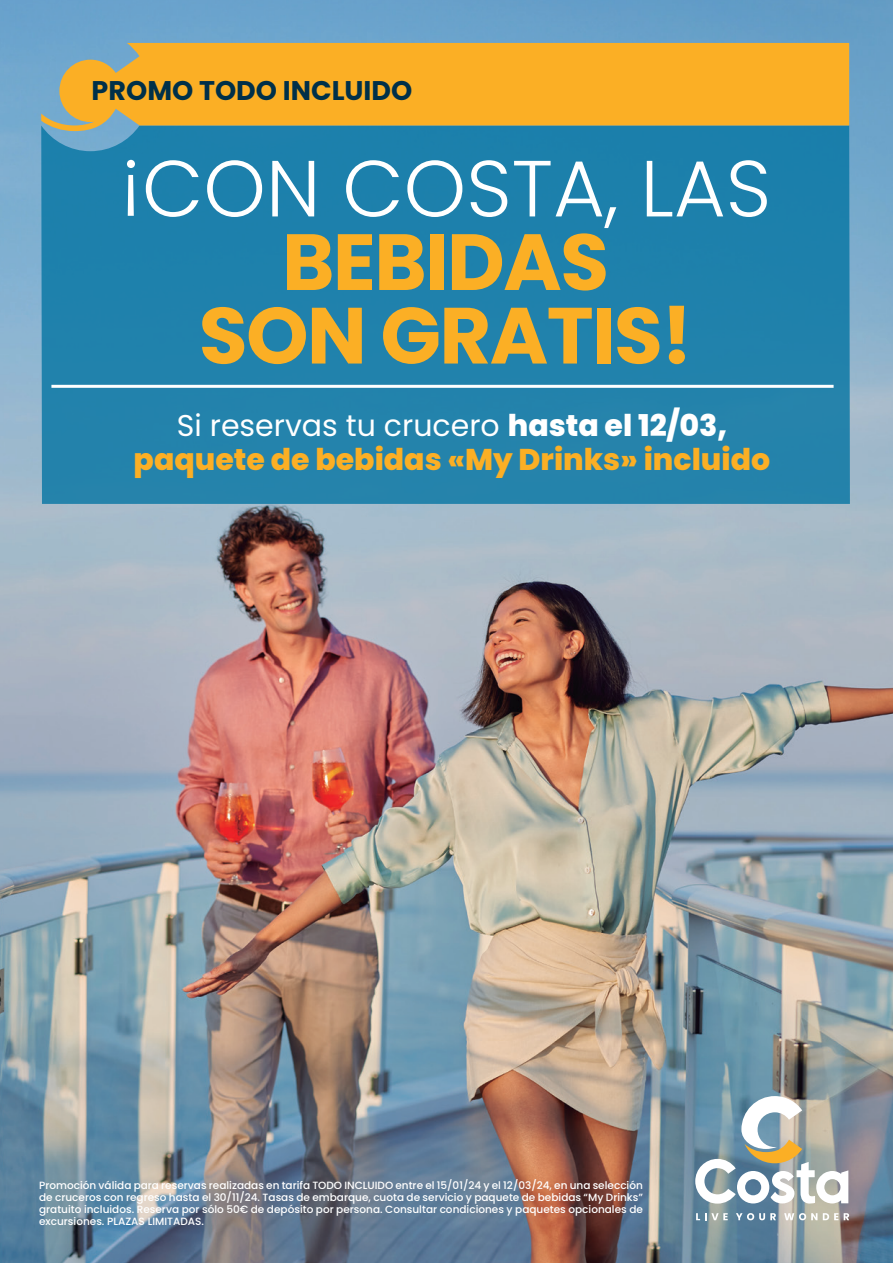
<style>
.page{position:relative;width:893px;height:1263px;background:#fff}
.page>*{position:absolute;margin:0;border:0;box-sizing:border-box;transform-origin:0 0}
.t1{font:700 79.5px/73.5px "Poppins";letter-spacing:-.02em;color:#fbaf25;text-align:center}
.t2{font:300 79.5px "Poppins";color:#fff}
.t3{font:800 30px/34.5px "Poppins";color:#fbaf25;text-align:center}
.t4{font:700 27px "Poppins";color:#003049}
.t5{font:500 10.5px/12px "Poppins";color:#fff;text-align:justify}
.s1{font-weight:400;color:#fff}
.s2{color:#fff}
</style>
<div class="page">
<img style="left:0;top:0;width:893px;height:1263px">
<div style="left:41px;top:125px;width:809px;height:379px;background:#2081ac"></div>
<svg style="left:41px;top:43px;width:808px;height:88px;background:#e7ac36"></svg>
<hr style="left:51px;top:385px;width:783px;height:3px;background:#fff">
<svg style="left:696px;top:1213px;width:32px;height:7px"></svg>
<svg style="left:736px;top:1213px;width:40px;height:7px"></svg>
<svg style="left:784px;top:1213px;width:33px;height:7px"></svg>
<svg style="left:823px;top:1213px;width:15px;height:7px"></svg>
<svg style="left:844px;top:1213px;width:5px;height:7px"></svg>
<svg style="left:695px;top:1096px;width:153px;height:107px"></svg>
<h3 class="t4" style="left:92px;top:75px;width:322px">PROMO TODO INCLUIDO</h3>
<h1 class="t2" style="left:120px;top:142px;width:653px">¡CON COSTA, LAS</h1>
<h1 class="t1" style="left:199px;top:226px;width:495px">BEBIDAS<br>SON GRATIS!</h1>
<h2 class="t3" style="left:134px;top:408px;width:638px"><span class="s1">Si reservas tu crucero</span> <span class="s2">hasta el 12/03, </span>paquete de bebidas «My Drinks» incluido</h2>
<p class="t5" style="left:39px;top:1179px;width:605px">Promoción válida para reservas realizadas en tarifa TODO INCLUIDO entre el 15/01/24 y el 12/03/24, en una selección de cruceros con regreso hasta el 30/11/24. Tasas de embarque, cuota de servicio y paquete de bebidas “My Drinks” gratuito incluidos. Reserva por sólo 50€ de depósito por persona. Consultar condiciones y paquetes opcionales de excursiones. PLAZAS LIMITADAS.</p>
</div>
